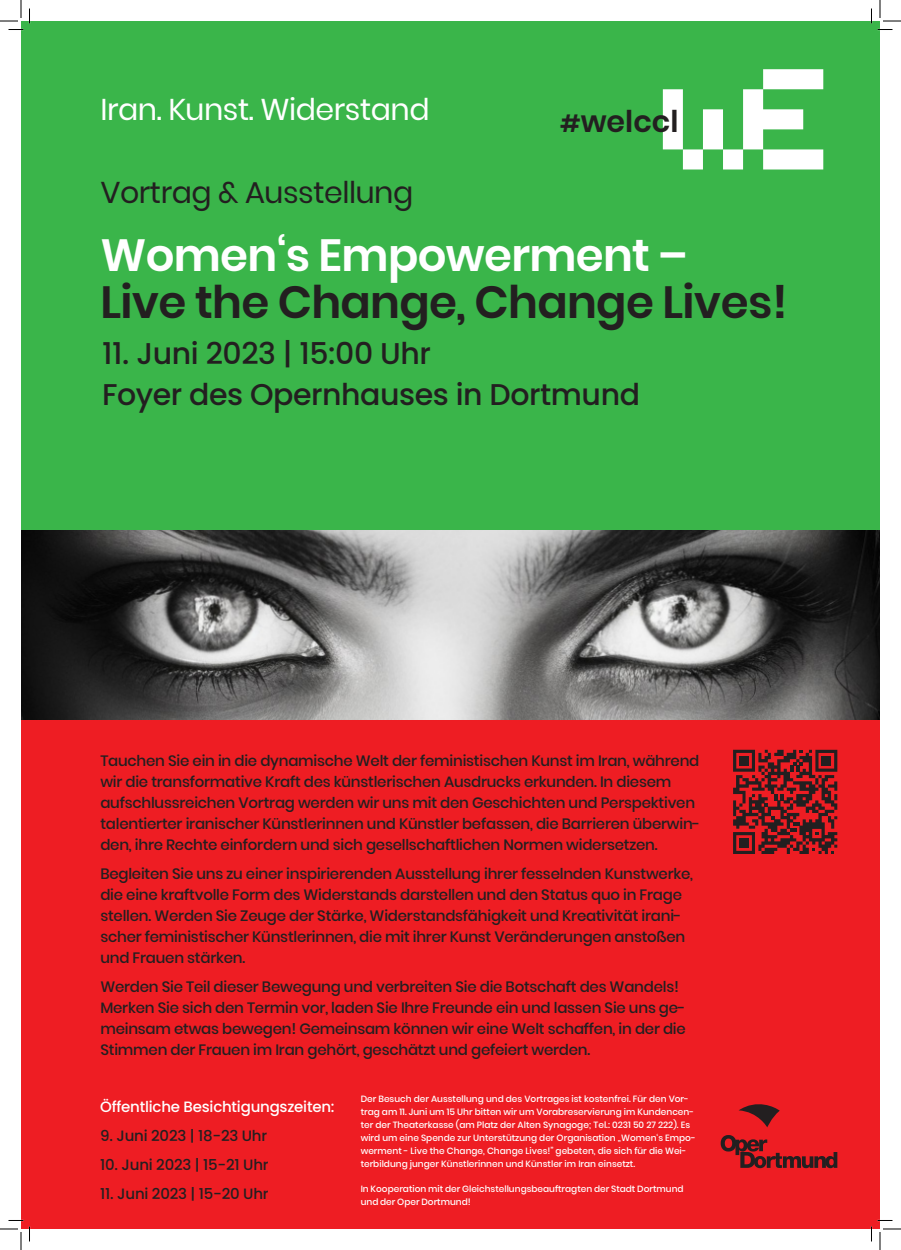
<style>
.page{position:relative;width:901px;height:1250px;background:#fff}
.page>*{position:absolute;margin:0;border:0;box-sizing:border-box;transform-origin:0 0}
.t1{font:600 45px/46.6px "Poppins";letter-spacing:-.015em;color:#231f20}
.t2{font:500 30px/40.7px "Poppins";letter-spacing:-.015em;color:#231f20}
.t3{font:30px "Poppins";letter-spacing:-.015em;color:#fff}
.t4{font:30px "Poppins";letter-spacing:-.015em;color:#231f20}
.t5{font:600 30px "Poppins";color:#231f20}
.t6{font:500 15px/21px "Poppins";letter-spacing:-.015em;color:#231f20}
.t7{font:500 15px "Poppins";letter-spacing:-.015em;color:#fff}
.t8{font:500 9px/13px "Poppins";color:#fff}
.s1{font-size:23.8px}
.s2{color:#fff}
</style>
<div class="page">
<img style="left:21px;top:529px;width:859px;height:191px">
<div style="left:21px;top:21px;width:859px;height:508px;background:#3ab54a"></div>
<div style="left:21px;top:720px;width:859px;height:509px;background:#ee1d23"></div>
<svg style="left:663px;top:69px;width:160px;height:100px"></svg>
<svg style="left:739px;top:1104px;width:41px;height:23px"></svg>
<svg style="left:721px;top:1135px;width:116px;height:33px"></svg>
<svg style="left:733px;top:750px;width:104px;height:104px"></svg>
<svg style="left:0;top:0;width:30px;height:30px"></svg>
<svg style="left:0;top:1219px;width:30px;height:31px"></svg>
<svg style="left:871px;top:0;width:30px;height:30px"></svg>
<svg style="left:871px;top:1219px;width:30px;height:31px"></svg>
<p class="t3" style="left:100px;top:92px;width:331px">Iran. Kunst. Widerstand</p>
<p class="t5" style="left:560px;top:104px;width:120px"><span class="s1">#</span>welccl</p>
<p class="t4" style="left:100px;top:175px;width:314px">Vortrag &amp; Ausstellung</p>
<p class="t1" style="left:100px;top:232px;width:689px"><span class="s2">Women‘s Empowerment –<br></span>Live the Change, Change Lives!</p>
<h2 class="t2" style="left:102px;top:333px;width:539px">11. Juni 2023 | 15:00 Uhr<br>Foyer des Opernhauses in Dortmund</h2>
<p class="t6" style="left:100px;top:750px;width:601px">Tauchen Sie ein in die dynamische Welt der feministischen Kunst im Iran, während wir die transformative Kraft des künstlerischen Ausdrucks erkunden. In diesem aufschlussreichen Vortrag werden wir uns mit den Geschichten und Perspektiven talentierter iranischer Künstlerinnen und Künstler befassen, die Barrieren überwin&shy;den, ihre Rechte einfordern und sich gesellschaftlichen Normen widersetzen.</p>
<p class="t6" style="left:100px;top:863px;width:594px">Begleiten Sie uns zu einer inspirierenden Ausstellung ihrer fesselnden Kunstwerke, die eine kraftvolle Form des Widerstands darstellen und den Status quo in Frage stellen. Werden Sie Zeuge der Stärke, Widerstandsfähigkeit und Kreativität irani&shy;scher feministischer Künstlerinnen, die mit ihrer Kunst Veränderungen anstoßen und Frauen stärken.</p>
<p class="t6" style="left:100px;top:976px;width:587px">Werden Sie Teil dieser Bewegung und verbreiten Sie die Botschaft des Wandels!<br>Merken Sie sich den Termin vor, laden Sie Ihre Freunde ein und lassen Sie uns ge&shy;meinsam etwas bewegen! Gemeinsam können wir eine Welt schaffen, in der die Stimmen der Frauen im Iran gehört, geschätzt und gefeiert werden.</p>
<p class="t7" style="left:100px;top:1098px;width:236px">Öffentliche Besichtigungszeiten:</p>
<p class="t6" style="left:100px;top:1125px;width:169px">9. Juni 2023 | 18-23 Uhr</p>
<p class="t6" style="left:100px;top:1154px;width:170px">10. Juni 2023 | 15-21 Uhr</p>
<p class="t6" style="left:100px;top:1183px;width:170px">11. Juni 2023 | 15-20 Uhr</p>
<p class="t8" style="left:361px;top:1092px;width:337px">Der Besuch der Ausstellung und des Vortrages ist kostenfrei. Für den Vor&shy;trag am 11. Juni um 15 Uhr bitten wir um Vorabreservierung im Kundencen&shy;ter der Theaterkasse (am Platz der Alten Synagoge; Tel.: 0231 50 27 222). Es wird um eine Spende zur Unterstützung der Organisation „Women‘s Empo&shy;werment - Live the Change, Change Lives!” gebeten, die sich für die Wei&shy;terbildung junger Künstlerinnen und Künstler im Iran einsetzt.</p>
<p class="t8" style="left:361px;top:1181px;width:324px">In Kooperation mit der Gleichstellungsbeauftragten der Stadt Dortmund und der Oper Dortmund!</p>
</div>
